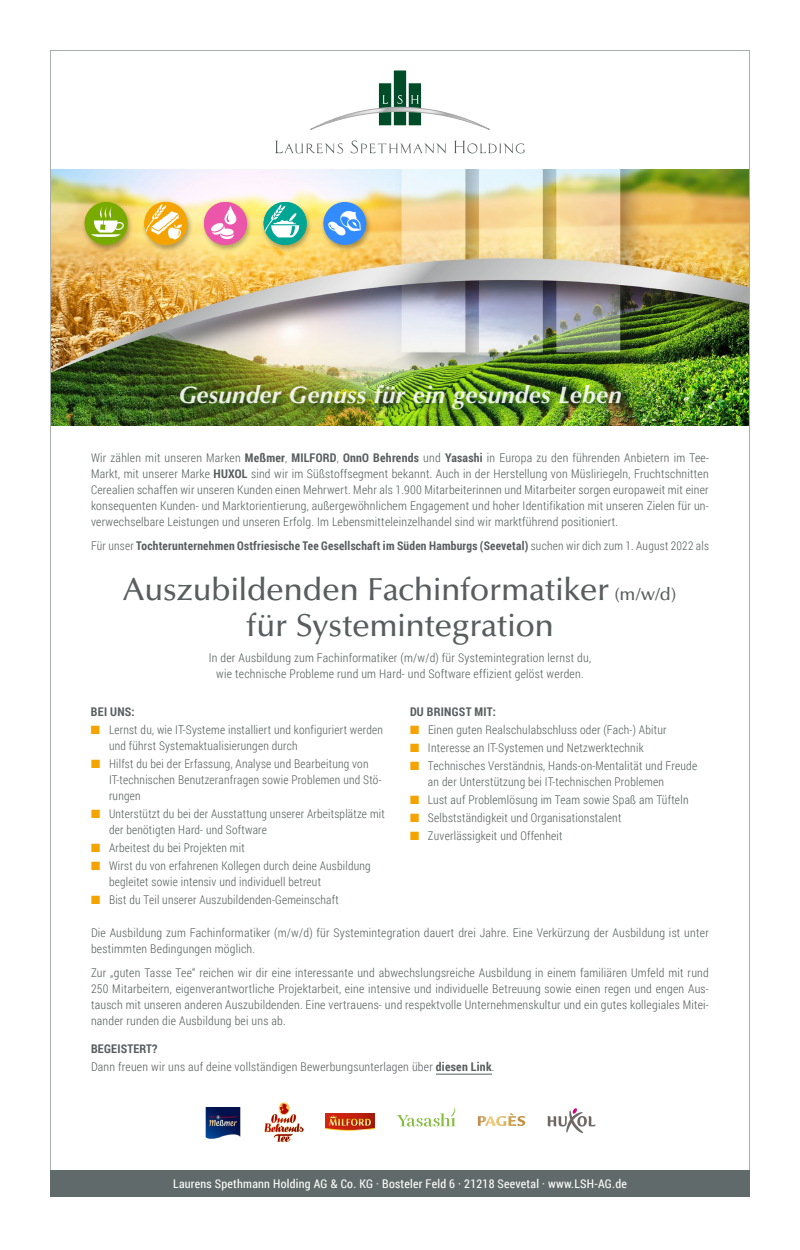
<style>
.page{position:relative;width:800px;height:1250px;background:#fff}
.page>*{position:absolute;margin:0;border:0;box-sizing:border-box;transform-origin:0 0}
.t1{font:500 32px/36px "Optima LT Pro";letter-spacing:-.015em;color:#585d5d;text-align:center}
.t2{font:italic 700 24px "Optima LT Pro";letter-spacing:.015em;color:#fff}
.t3{font:300 12px/16px "Roboto Condensed";letter-spacing:.02em;color:#585d5d}
.t4{font:700 12px "Roboto Condensed";letter-spacing:.02em;color:#585d5d}
.t5{font:12px "Roboto Condensed";letter-spacing:.02em;color:#fff}
.s1{font-weight:700}
.s2{font-weight:300}
.s3{font-size:18px}
.s4{color:#f5a300}
</style>
<div class="page">
<img style="left:52px;top:169px;width:696px;height:257px">
<svg style="left:275px;top:140px;width:250px;height:13px"></svg>
<svg style="left:310px;top:70px;width:180px;height:60px"></svg>
<div style="left:178px;top:384px;width:453px;height:36px;background:#003213;opacity:.55"></div>
<hr style="left:436px;top:1074px;width:56px;height:1px;background:#585d5d">
<div style="left:50px;top:1171px;width:700px;height:26px;background:#606a6a"></div>
<svg style="left:548px;top:1108px;width:47px;height:25px"></svg>
<svg style="left:397px;top:1107px;width:58px;height:20px"></svg>
<img style="left:326px;top:1114px;width:48px;height:16px">
<img style="left:205px;top:1107px;width:36px;height:31px">
<img style="left:264px;top:1102px;width:39px;height:41px">
<svg style="left:478px;top:1113px;width:47px;height:13px"></svg>
<div style="left:260px;top:200px;width:53px;height:52px;background:#000;opacity:.3"></div>
<div style="left:264px;top:202px;width:43px;height:43px;background:#00a694;border-radius:50%"></div>
<svg style="left:264px;top:204px;width:35px;height:36px"></svg>
<div style="left:320px;top:200px;width:53px;height:52px;background:#000;opacity:.3"></div>
<div style="left:323px;top:202px;width:43px;height:43px;background:#328cff;border-radius:50%"></div>
<svg style="left:328px;top:211px;width:33px;height:25px"></svg>
<div style="left:141px;top:200px;width:53px;height:52px;background:#000;opacity:.3"></div>
<div style="left:144px;top:202px;width:43px;height:43px;background:#f5a300;border-radius:50%"></div>
<svg style="left:144px;top:204px;width:39px;height:36px"></svg>
<div style="left:81px;top:200px;width:53px;height:52px;background:#000;opacity:.3"></div>
<div style="left:85px;top:202px;width:43px;height:43px;background:#78aa00;border-radius:50%"></div>
<svg style="left:91px;top:206px;width:33px;height:31px"></svg>
<div style="left:201px;top:200px;width:52px;height:52px;background:#000;opacity:.3"></div>
<div style="left:204px;top:202px;width:43px;height:43px;background:#eb55aa;border-radius:50%"></div>
<svg style="left:210px;top:206px;width:26px;height:33px"></svg>
<h2 class="t2" style="left:178px;top:380px;width:445px">Gesunder Genuss für ein gesundes Leben</h2>
<p class="t3" style="left:91px;top:449px;width:619px;text-align:justify">Wir zählen mit unseren Marken <span class="s1">Meßmer</span>, <span class="s1">MILFORD</span>, <span class="s1">OnnO Behrends</span> und <span class="s1">Yasashi</span> in Europa zu den führenden Anbietern im Tee-Markt, mit unserer Marke <span class="s1">HUXOL</span> sind wir im Süßstoffsegment bekannt. Auch in der Herstellung von Müsliriegeln, Fruchtschnitten Cerealien schaffen wir unseren Kunden einen Mehrwert. Mehr als 1.900 Mitarbeiterinnen und Mitarbeiter sorgen europaweit mit einer konsequenten Kunden- und Marktorientierung, außergewöhnlichem Engagement und hoher Identifikation mit unseren Zielen für un&shy;verwechselbare Leistungen und unseren Erfolg. Im Lebensmitteleinzelhandel sind wir marktführend positioniert.</p>
<p class="t4" style="left:91px;top:537px;width:620px"><span class="s2">Für unser</span> Tochterunternehmen Ostfriesische Tee Gesellschaft im Süden Hamburgs (Seevetal) <span class="s2">suchen wir dich zum 1. August 2022 als</span></p>
<h1 class="t1" style="left:123px;top:570px;width:555px">Auszubildenden Fachinformatiker <span class="s3">(m/w/d) </span>für Systemintegration</h1>
<p class="t3" style="left:209px;top:649px;width:384px;text-align:center">In der Ausbildung zum Fachinformatiker (m/w/d) für Systemintegration lernst du, wie technische Probleme rund um Hard- und Software effizient gelöst werden.</p>
<p class="t4" style="left:91px;top:703px;width:45px">BEI UNS:</p>
<p class="t3" style="left:109px;top:721px;width:276px;text-indent:-18px"><span class="s4">■</span> Lernst du, wie IT-Systeme installiert und konfiguriert werden und führst Systemaktualisierungen durch</p>
<p class="t3" style="left:109px;top:755px;width:274px;text-indent:-18px"><span class="s4">■</span> Hilfst du bei der Erfassung, Analyse und Bearbeitung von<br>IT-technischen Benutzeranfragen sowie Problemen und Stö&shy;rungen</p>
<p class="t3" style="left:109px;top:805px;width:277px;text-indent:-18px"><span class="s4">■</span> Unterstützt du bei der Ausstattung unserer Arbeitsplätze mit der benötigten Hard- und Software</p>
<p class="t3" style="left:91px;top:839px;width:155px"><span class="s4">■</span> Arbeitest du bei Projekten mit</p>
<p class="t3" style="left:109px;top:857px;width:263px;text-indent:-18px"><span class="s4">■</span> Wirst du von erfahrenen Kollegen durch deine Ausbildung begleitet sowie intensiv und individuell betreut</p>
<p class="t3" style="left:91px;top:891px;width:249px"><span class="s4">■</span> Bist du Teil unserer Auszubildenden-Gemeinschaft</p>
<p class="t4" style="left:410px;top:703px;width:87px">DU BRINGST MIT:</p>
<p class="t3" style="left:410px;top:721px;width:258px"><span class="s4">■</span> Einen guten Realschulabschluss oder (Fach-) Abitur</p>
<p class="t3" style="left:410px;top:739px;width:235px"><span class="s4">■</span> Interesse an IT-Systemen und Netzwerktechnik</p>
<p class="t3" style="left:428px;top:757px;width:271px;text-indent:-18px"><span class="s4">■</span> Technisches Verständnis, Hands-on-Mentalität und Freude an der Unterstützung bei IT-technischen Problemen</p>
<p class="t3" style="left:410px;top:791px;width:280px"><span class="s4">■</span> Lust auf Problemlösung im Team sowie Spaß am Tüfteln</p>
<p class="t3" style="left:410px;top:809px;width:213px"><span class="s4">■</span> Selbstständigkeit und Organisationstalent</p>
<p class="t3" style="left:410px;top:827px;width:154px"><span class="s4">■</span> Zuverlässigkeit und Offenheit</p>
<p class="t3" style="left:91px;top:925px;width:619px">Die Ausbildung zum Fachinformatiker (m/w/d) für Systemintegration dauert drei Jahre. Eine Verkürzung der Ausbildung ist unter bestimmten Bedingungen möglich.</p>
<p class="t3" style="left:91px;top:965px;width:619px;text-align:justify">Zur „guten Tasse Tee“ reichen wir dir eine interessante und abwechslungsreiche Ausbildung in einem familiären Umfeld mit rund 250 Mitarbeitern, eigenverantwortliche Projektarbeit, eine intensive und individuelle Betreuung sowie einen regen und engen Aus&shy;tausch mit unseren anderen Auszubildenden. Eine vertrauens- und respektvolle Unternehmenskultur und ein gutes kollegiales Mitei&shy;nander runden die Ausbildung bei uns ab.</p>
<p class="t3" style="left:91px;top:1040px;width:405px;line-height:18px"><span class="s1">BEGEISTERT?<br></span>Dann freuen wir uns auf deine vollständigen Bewerbungsunterlagen über <span class="s1">diesen Link</span>.</p>
<p class="t5" style="left:173px;top:1175px;width:455px">Laurens Spethmann Holding AG &amp; Co. KG · Bosteler Feld 6 · 21218 Seevetal · www.LSH-AG.de</p>
</div>
